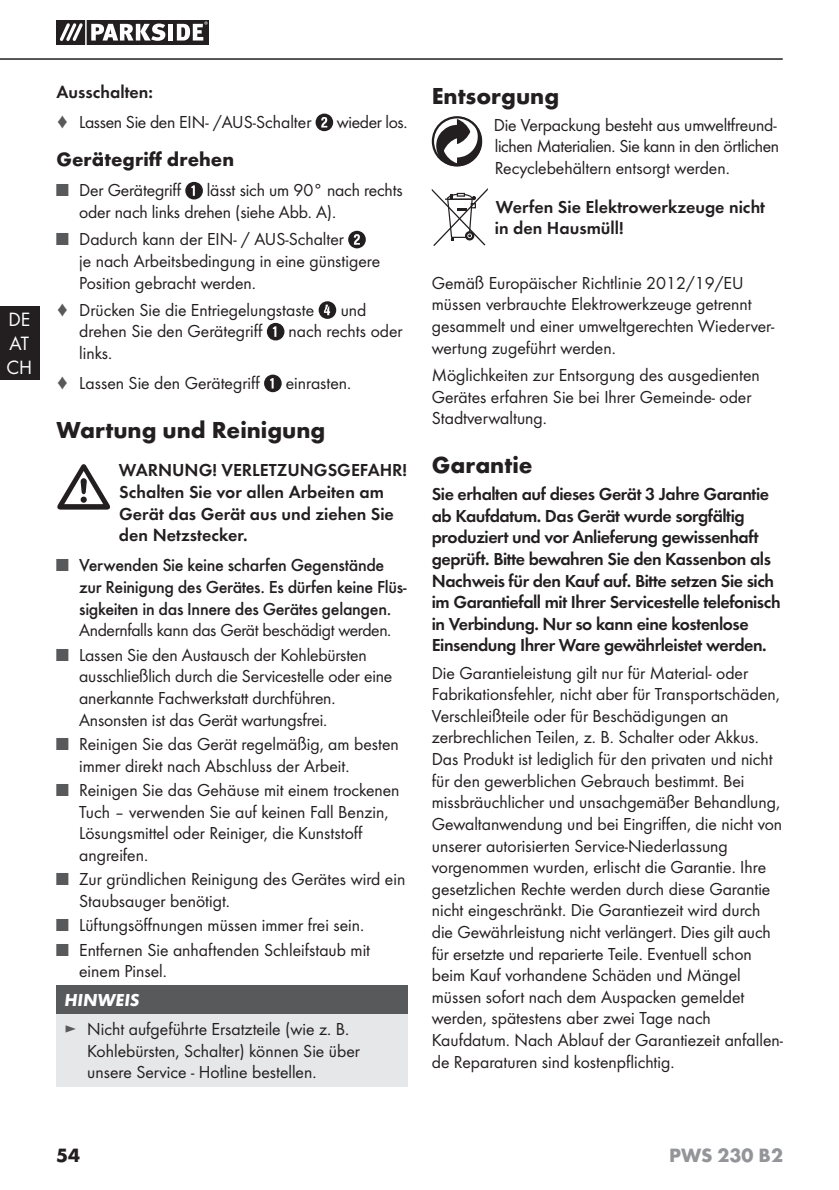
<style>
.page{position:relative;width:839px;height:1190px;background:#fff}
.page>*{position:absolute;margin:0;border:0;box-sizing:border-box;transform-origin:0 0}
.t1{font:700 24px "Futura";color:#231f20}
.t2{font:700 20px "Futura";color:#231f20}
.t3{font:700 20px "Futura";color:#939598}
.t4{font:20px/24px "Futura Boo";color:#fff}
.t5{font:18px/21.6px "Futura Boo";color:#231f20}
.t6{font:18px/21.6px "Futura Dem";letter-spacing:-.025em;color:#231f20}
.t7{font:18px/21.6px "Futura Dem";color:#231f20}
.t8{font:500 18px/21.6px "Futura";letter-spacing:-.02em;color:#231f20}
.t9{font:18px "Futura Boo";letter-spacing:-.02em;color:#231f20}
.t10{font:italic 700 18px "Futura";color:#fff}
.s1{color:#58595b}
.s2{font-family:"Futura Boo";font-weight:400;color:#58595b}
</style>
<div class="page">
<hr style="left:0;top:58px;width:782px;height:2px;background:#231f20">
<div style="left:0;top:306px;width:39px;height:73px;background:#231f20"></div>
<svg style="left:56px;top:20px;width:153px;height:25px"></svg>
<hr style="left:85px;top:20px;width:2px;height:25px;background:#fff">
<svg style="left:315px;top:114px;width:18px;height:17px"></svg>
<svg style="left:185px;top:182px;width:18px;height:17px"></svg>
<svg style="left:348px;top:231px;width:17px;height:17px"></svg>
<svg style="left:318px;top:301px;width:18px;height:18px"></svg>
<svg style="left:267px;top:323px;width:17px;height:17px"></svg>
<svg style="left:264px;top:374px;width:17px;height:18px"></svg>
<div style="left:56px;top:985px;width:351px;height:28px;background:#58595b"></div>
<div style="left:56px;top:1013px;width:351px;height:73px;background:#e6e7e8"></div>
<svg style="left:57px;top:464px;width:53px;height:45px"></svg>
<div style="left:431px;top:116px;width:51px;height:50px;border:2px solid #231f20;border-radius:50%"></div>
<svg style="left:434px;top:118px;width:48px;height:48px"></svg>
<svg style="left:431px;top:189px;width:56px;height:57px"></svg>
<p class="t4" style="left:6px;top:308px;width:27px">DE<br>AT<br>CH</p>
<p class="t7" style="left:56px;top:82px;width:98px">Ausschalten:</p>
<p class="t5" style="left:56px;top:112px;width:256px"><span class="s1">♦</span> Lassen Sie den EIN- /AUS-Schalter</p>
<p class="t9" style="left:336px;top:114px;width:72px">wieder los.</p>
<p class="t2" style="left:56px;top:152px;width:179px">Gerätegriff drehen</p>
<p class="t5" style="left:56px;top:181px;width:126px"><span class="s1">■</span> Der Gerätegriff</p>
<p class="t5" style="left:79px;top:181px;width:325px;text-indent:127px">lässt sich um 90° nach rechts oder nach links drehen (siehe Abb. A).</p>
<p class="t5" style="left:79px;top:229px;width:302px;text-indent:-23px"><span class="s1">■</span> Dadurch kann der EIN- / AUS-Schalter<br>je nach Arbeitsbedingung in eine günstigere<br>Position gebracht werden.</p>
<p class="t5" style="left:56px;top:300px;width:259px"><span class="s1">♦</span> Drücken Sie die Entriegelungstaste</p>
<p class="t5" style="left:340px;top:300px;width:27px">und</p>
<p class="t5" style="left:79px;top:321px;width:185px">drehen Sie den Gerätegriff</p>
<p class="t5" style="left:288px;top:321px;width:115px">nach rechts oder</p>
<p class="t5" style="left:56px;top:339px;width:205px;line-height:30px;text-indent:23px">links.<br><span class="s1">♦</span> Lassen Sie den Gerätegriff</p>
<p class="t5" style="left:285px;top:373px;width:67px">einrasten.</p>
<h1 class="t1" style="left:56px;top:420px;width:270px">Wartung und Reinigung</h1>
<p class="t7" style="left:119px;top:461px;width:289px">WARNUNG! VERLETZUNGSGEFAHR!<br>Schalten Sie vor allen Arbeiten am<br>Gerät das Gerät aus und ziehen Sie den Netzstecker.</p>
<p class="t8" style="left:79px;top:555px;width:328px;text-indent:-23px"><span class="s2">■</span> Verwenden Sie keine scharfen Gegenstände zur Reinigung des Gerätes. Es dürfen keine Flüs&shy;sigkeiten in das Innere des Gerätes gelangen.</p>
<p class="t9" style="left:79px;top:622px;width:313px">Andernfalls kann das Gerät beschädigt werden.</p>
<p class="t5" style="left:79px;top:645px;width:314px;text-indent:-23px"><span class="s1">■</span> Lassen Sie den Austausch der Kohlebürsten ausschließlich durch die Servicestelle oder eine anerkannte Fachwerkstatt durchführen.<br>Ansonsten ist das Gerät wartungsfrei.</p>
<p class="t5" style="left:79px;top:734px;width:321px;text-indent:-23px"><span class="s1">■</span> Reinigen Sie das Gerät regelmäßig, am besten immer direkt nach Abschluss der Arbeit.</p>
<p class="t5" style="left:79px;top:780px;width:322px;text-indent:-23px"><span class="s1">■</span> Reinigen Sie das Gehäuse mit einem trockenen Tuch – verwenden Sie auf keinen Fall Benzin, Lösungsmittel oder Reiniger, die Kunststoff angreifen.</p>
<p class="t5" style="left:79px;top:869px;width:327px;text-indent:-23px"><span class="s1">■</span> Zur gründlichen Reinigung des Gerätes wird ein<br>Staubsauger benötigt.</p>
<p class="t5" style="left:56px;top:915px;width:309px"><span class="s1">■</span> Lüftungsöffnungen müssen immer frei sein.</p>
<p class="t5" style="left:79px;top:940px;width:292px;text-indent:-23px"><span class="s1">■</span> Entfernen Sie anhaftenden Schleifstaub mit einem Pinsel.</p>
<p class="t10" style="left:64px;top:993px;width:76px">HINWEIS</p>
<p class="t5" style="left:87px;top:1019px;width:274px;text-indent:-23px"><span class="s1">►</span> Nicht aufgeführte Ersatzteile (wie z. B.<br>Kohlebürsten, Schalter) können Sie über unsere Service - Hotline bestellen.</p>
<h1 class="t1" style="left:431px;top:86px;width:129px">Entsorgung</h1>
<p class="t5" style="left:493px;top:115px;width:287px">Die Verpackung besteht aus umweltfreund&shy;lichen Materialien. Sie kann in den örtlichen<br>Recyclebehältern entsorgt werden.</p>
<p class="t7" style="left:494px;top:197px;width:271px">Werfen Sie Elektrowerkzeuge nicht in den Hausmüll!</p>
<p class="t5" style="left:431px;top:273px;width:344px">Gemäß Europäischer Richtlinie 2012/19/EU müssen verbrauchte Elektrowerkzeuge getrennt gesammelt und einer umweltgerechten Wiederver&shy;wertung zugeführt werden.</p>
<p class="t5" style="left:431px;top:365px;width:329px">Möglichkeiten zur Entsorgung des ausgedienten<br>Gerätes erfahren Sie bei Ihrer Gemeinde- oder<br>Stadtverwaltung.</p>
<h1 class="t1" style="left:431px;top:455px;width:102px">Garantie</h1>
<p class="t6" style="left:431px;top:484px;width:350px">Sie erhalten auf dieses Gerät 3 Jahre Garantie ab Kaufdatum. Das Gerät wurde sorgfältig produziert und vor Anlieferung gewissenhaft geprüft. Bitte bewahren Sie den Kassenbon als Nachweis für den Kauf auf. Bitte setzen Sie sich im Garantiefall mit Ihrer Servicestelle telefonisch in Verbindung. Nur so kann eine kostenlose Einsendung Ihrer Ware gewährleistet werden.</p>
<p class="t5" style="left:431px;top:663px;width:352px">Die Garantieleistung gilt nur für Material- oder Fabrikationsfehler, nicht aber für Transportschäden, Verschleißteile oder für Beschädigungen an zerbrechlichen Teilen, z. B. Schalter oder Akkus.<br>Das Produkt ist lediglich für den privaten und nicht für den gewerblichen Gebrauch bestimmt. Bei missbräuchlicher und unsachgemäßer Behandlung, Gewaltanwendung und bei Eingriffen, die nicht von unserer autorisierten Service-Niederlassung vorgenommen wurden, erlischt die Garantie. Ihre gesetzlichen Rechte werden durch diese Garantie nicht eingeschränkt. Die Garantiezeit wird durch die Gewährleistung nicht verlängert. Dies gilt auch für ersetzte und reparierte Teile. Eventuell schon beim Kauf vorhandene Schäden und Mängel müssen sofort nach dem Auspacken gemeldet werden, spätestens aber zwei Tage nach Kaufdatum. Nach Ablauf der Garantiezeit anfallen&shy;de Reparaturen sind kostenpflichtig.</p>
<p class="t2" style="left:56px;top:1147px;width:25px">54</p>
<p class="t3" style="left:668px;top:1147px;width:115px">PWS 230 B2</p>
</div>
